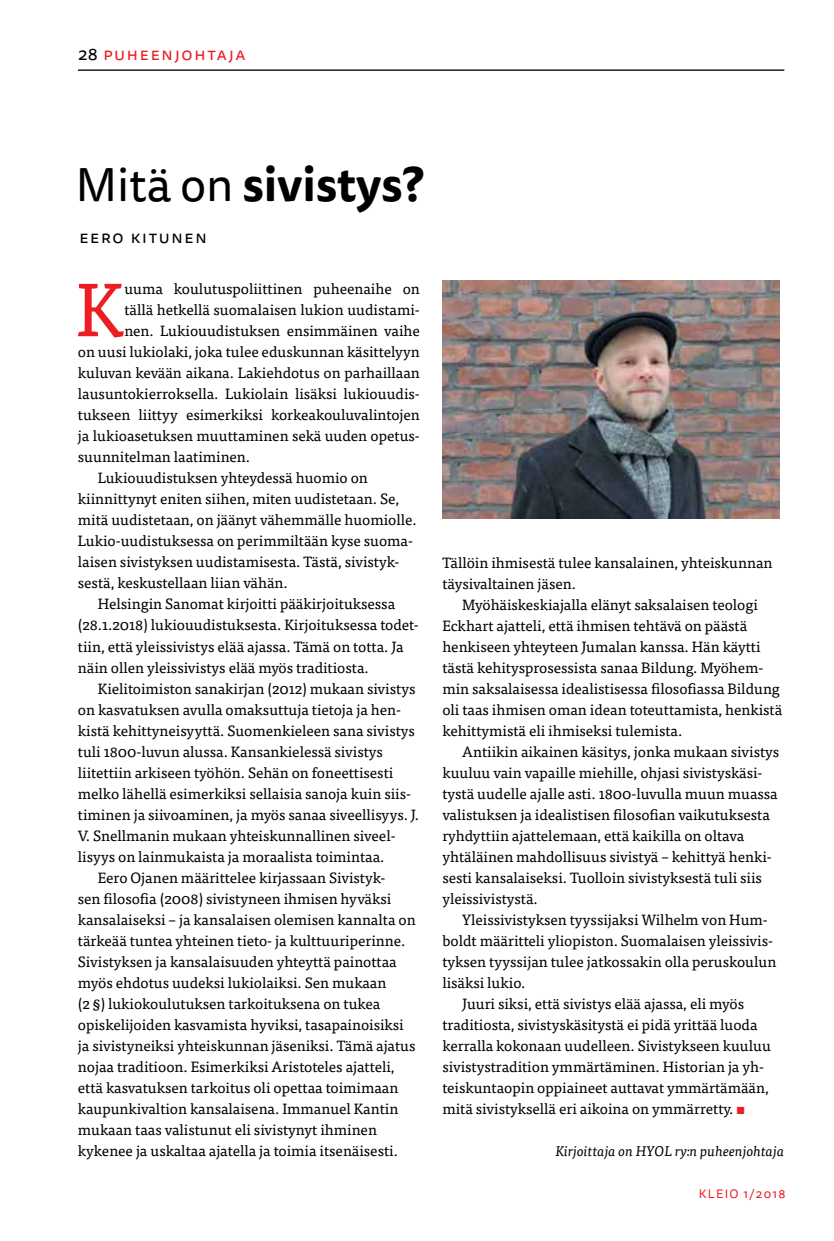
<style>
.page{position:relative;width:834px;height:1241px;background:#fff}
.page>*{position:absolute;margin:0;border:0;box-sizing:border-box;transform-origin:0 0}
.t1{font:75.42px "Tisa Pro";color:#ed1d24}
.t2{font:700 47.25px "Tisa Sans Pro";letter-spacing:-.005em;color:#000}
.t3{font:17.5px "Tisa Sans Pro";letter-spacing:.1em;color:#ed1d24}
.t4{font:17.5px "Tisa Sans Pro";letter-spacing:.1em;color:#000}
.t5{font:14.88px/21px "Tisa Pro";letter-spacing:-.005em;color:#000}
.t6{font:italic 14px "Tisa Pro";color:#000}
.t7{font:12.25px "Tisa Sans Pro";letter-spacing:.1em;color:#ed1d24}
.s1{color:#000}
.s2{font-weight:400}
.s3{color:#ed1d24}
</style>
<div class="page">
<hr style="left:78px;top:69px;width:706px;height:2px;background:#000">
<img style="left:442px;top:280px;width:337px;height:238px">
<p class="t3" style="left:78px;top:42px;width:169px"><span class="s1">28</span> puheenjohtaja</p>
<h2 class="t2" style="left:76px;top:149px;width:349px"><span class="s2">Mitä on</span> sivistys?</h2>
<p class="t4" style="left:79px;top:225px;width:129px">Eero Kitunen</p>
<h1 class="t1" style="left:76px;top:254px;width:50px">K</h1>
<p class="t5" style="left:124px;top:277px;width:297px">uuma koulutuspoliittinen puheenaihe on</p>
<p class="t5" style="left:124px;top:298px;width:297px">tällä hetkellä suomalaisen lukion uudistami-</p>
<p class="t5" style="left:124px;top:319px;width:297px">nen. Lukiouudistuksen ensimmäinen vaihe</p>
<p class="t5" style="left:78px;top:340px;width:343px">on uusi lukiolaki, joka tulee eduskunnan käsittelyyn</p>
<p class="t5" style="left:78px;top:361px;width:343px">kuluvan kevään aikana. Lakiehdotus on parhaillaan</p>
<p class="t5" style="left:78px;top:382px;width:343px">lausuntokierroksella. Lukiolain lisäksi lukiouudis-</p>
<p class="t5" style="left:78px;top:403px;width:343px">tukseen liittyy esimerkiksi korkeakouluvalintojen</p>
<p class="t5" style="left:78px;top:424px;width:343px">ja lukioasetuksen muuttaminen sekä uuden opetus-</p>
<p class="t5" style="left:78px;top:445px;width:174px">suunnitelman laatiminen.</p>
<p class="t5" style="left:98px;top:466px;width:271px">Lukiouudistuksen yhteydessä huomio on</p>
<p class="t5" style="left:78px;top:487px;width:323px">kiinnittynyt eniten siihen, miten uudistetaan. Se,</p>
<p class="t5" style="left:78px;top:508px;width:340px">mitä uudistetaan, on jäänyt vähemmälle huomiolle.</p>
<p class="t5" style="left:78px;top:529px;width:336px">Lukio-uudistuksessa on perimmiltään kyse suoma-</p>
<p class="t5" style="left:78px;top:550px;width:323px">laisen sivistyksen uudistamisesta. Tästä, sivistyk-</p>
<p class="t5" style="left:78px;top:571px;width:211px">sestä, keskustellaan liian vähän.</p>
<p class="t5" style="left:98px;top:592px;width:299px">Helsingin Sanomat kirjoitti pääkirjoituksessa</p>
<p class="t5" style="left:78px;top:613px;width:342px">(28.1.2018) lukiouudistuksesta. Kirjoituksessa todet-</p>
<p class="t5" style="left:78px;top:634px;width:327px">tiin, että yleissivistys elää ajassa. Tämä on totta. Ja</p>
<p class="t5" style="left:78px;top:655px;width:292px">näin ollen yleissivistys elää myös traditiosta.</p>
<p class="t5" style="left:98px;top:676px;width:319px">Kielitoimiston sanakirjan (2012) mukaan sivistys</p>
<p class="t5" style="left:78px;top:697px;width:324px">on kasvatuksen avulla omaksuttuja tietoja ja hen-</p>
<p class="t5" style="left:78px;top:718px;width:338px">kistä kehittyneisyyttä. Suomenkieleen sana sivistys</p>
<p class="t5" style="left:78px;top:739px;width:306px">tuli 1800-luvun alussa. Kansankielessä sivistys</p>
<p class="t5" style="left:78px;top:760px;width:317px">liitettiin arkiseen työhön. Sehän on foneettisesti</p>
<p class="t5" style="left:78px;top:781px;width:334px">melko lähellä esimerkiksi sellaisia sanoja kuin siis-</p>
<p class="t5" style="left:78px;top:802px;width:342px">timinen ja siivoaminen, ja myös sanaa siveellisyys. J.</p>
<p class="t5" style="left:78px;top:823px;width:319px">V. Snellmanin mukaan yhteiskunnallinen siveel-</p>
<p class="t5" style="left:78px;top:845px;width:308px">lisyys on lainmukaista ja moraalista toimintaa.</p>
<p class="t5" style="left:98px;top:866px;width:289px">Eero Ojanen määrittelee kirjassaan Sivistyk-</p>
<p class="t5" style="left:78px;top:887px;width:315px">sen filosofia (2008) sivistyneen ihmisen hyväksi</p>
<p class="t5" style="left:78px;top:908px;width:339px">kansalaiseksi – ja kansalaisen olemisen kannalta on</p>
<p class="t5" style="left:78px;top:929px;width:329px">tärkeää tuntea yhteinen tieto- ja kulttuuriperinne.</p>
<p class="t5" style="left:78px;top:950px;width:320px">Sivistyksen ja kansalaisuuden yhteyttä painottaa</p>
<p class="t5" style="left:78px;top:971px;width:310px">myös ehdotus uudeksi lukiolaiksi. Sen mukaan</p>
<p class="t5" style="left:78px;top:992px;width:304px">(2 §) lukiokoulutuksen tarkoituksena on tukea</p>
<p class="t5" style="left:78px;top:1013px;width:327px">opiskelijoiden kasvamista hyviksi, tasapainoisiksi</p>
<p class="t5" style="left:78px;top:1034px;width:339px">ja sivistyneiksi yhteiskunnan jäseniksi. Tämä ajatus</p>
<p class="t5" style="left:78px;top:1055px;width:318px">nojaa traditioon. Esimerkiksi Aristoteles ajatteli,</p>
<p class="t5" style="left:78px;top:1076px;width:322px">että kasvatuksen tarkoitus oli opettaa toimimaan</p>
<p class="t5" style="left:78px;top:1097px;width:322px">kaupunkivaltion kansalaisena. Immanuel Kantin</p>
<p class="t5" style="left:78px;top:1118px;width:300px">mukaan taas valistunut eli sivistynyt ihminen</p>
<p class="t5" style="left:78px;top:1139px;width:321px">kykenee ja uskaltaa ajatella ja toimia itsenäisesti.</p>
<p class="t5" style="left:442px;top:551px;width:331px">Tällöin ihmisestä tulee kansalainen, yhteiskunnan täysivaltainen jäsen.</p>
<p class="t5" style="left:442px;top:593px;width:341px;text-indent:20px">Myöhäiskeskiajalla elänyt saksalaisen teologi Eckhart ajatteli, että ihmisen tehtävä on päästä henkiseen yhteyteen Jumalan kanssa. Hän käytti tästä kehitysprosessista sanaa Bildung. Myöhem&shy;min saksalaisessa idealistisessa filosofiassa Bildung oli taas ihmisen oman idean toteuttamista, henkistä kehittymistä eli ihmiseksi tulemista.</p>
<p class="t5" style="left:442px;top:740px;width:338px;text-indent:20px">Antiikin aikainen käsitys, jonka mukaan sivistys kuuluu vain vapaille miehille, ohjasi sivistyskäsi&shy;tystä uudelle ajalle asti. 1800-luvulla muun muassa valistuksen ja idealistisen filosofian vaikutuksesta ryhdyttiin ajattelemaan, että kaikilla on oltava yhtäläinen mahdollisuus sivistyä – kehittyä henki&shy;sesti kansalaiseksi. Tuolloin sivistyksestä tuli siis yleissivistystä.</p>
<p class="t5" style="left:462px;top:908px;width:307px">Yleissivistyksen tyyssijaksi Wilhelm von Hum-</p>
<p class="t5" style="left:442px;top:929px;width:332px">boldt määritteli yliopiston. Suomalaisen yleissivis-</p>
<p class="t5" style="left:442px;top:950px;width:335px">tyksen tyyssijan tulee jatkossakin olla peruskoulun</p>
<p class="t5" style="left:442px;top:971px;width:84px">lisäksi lukio.</p>
<p class="t5" style="left:462px;top:992px;width:283px">Juuri siksi, että sivistys elää ajassa, eli myös</p>
<p class="t5" style="left:442px;top:1013px;width:317px">traditiosta, sivistyskäsitystä ei pidä yrittää luoda</p>
<p class="t5" style="left:442px;top:1034px;width:330px">kerralla kokonaan uudelleen. Sivistykseen kuuluu</p>
<p class="t5" style="left:442px;top:1055px;width:323px">sivistystradition ymmärtäminen. Historian ja yh-</p>
<p class="t5" style="left:442px;top:1076px;width:328px">teiskuntaopin oppiaineet auttavat ymmärtämään,</p>
<p class="t5" style="left:442px;top:1097px;width:304px">mitä sivistyksellä eri aikoina on ymmärretty. <span class="s3">▪</span></p>
<p class="t6" style="left:555px;top:1140px;width:230px">Kirjoittaja on HYOL ry:n puheenjohtaja</p>
<p class="t7" style="left:698px;top:1185px;width:88px">KLEIO 1/2018</p>
</div>
